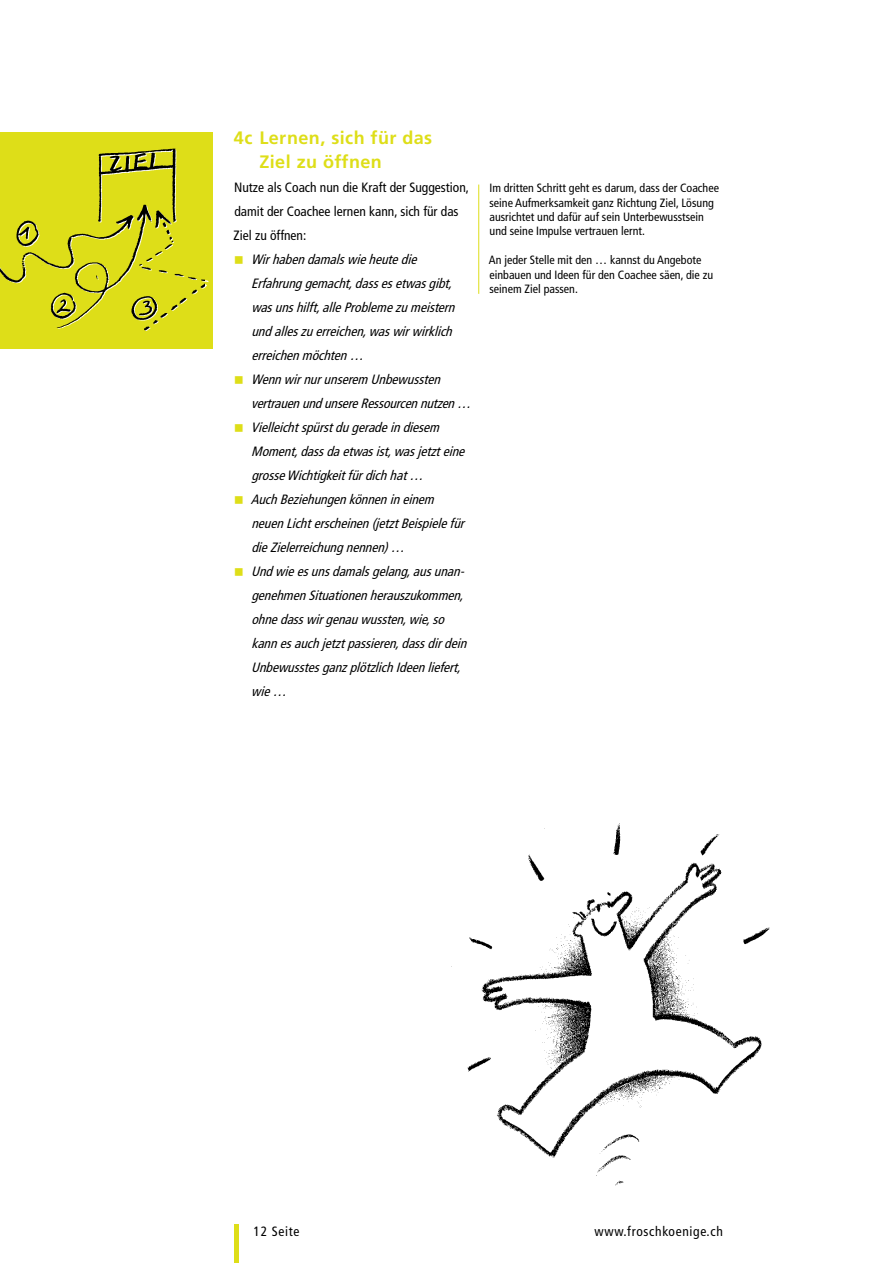
<style>
.page{position:relative;width:893px;height:1263px;background:#fff}
.page>*{position:absolute;margin:0;border:0;box-sizing:border-box;transform-origin:0 0}
.t1{font:700 18px/24px "Frutiger LT Std";letter-spacing:.025em;color:#dede18}
.t2{font:italic condensed 13.5px/24px "Frutiger LT Std";color:#000}
.t3{font:condensed 13.5px/24px "Frutiger";color:#000}
.t4{font:condensed 13.5px "Frutiger LT Std";letter-spacing:.05em;color:#000}
.t5{font:condensed 12px/14.4px "Frutiger LT Std";color:#000}
</style>
<div class="page">
<hr style="left:478px;top:185px;width:1px;height:109px;background:#dede18">
<div style="left:0;top:135px;width:213px;height:213px;background:#dede18"></div>
<img style="left:0;top:148px;width:204px;height:201px">
<img style="left:451px;top:823px;width:319px;height:363px">
<div style="left:234px;top:1224px;width:5px;height:39px;background:#dede18"></div>
<h1 class="t1" style="left:259px;top:126px;width:174px;text-indent:-25px">4c Lernen, sich für das<br>Ziel zu öffnen</h1>
<p class="t3" style="left:234px;top:175px;width:237px">Nutze als Coach nun die Kraft der Suggestion, damit der Coachee lernen kann, sich für das<br>Ziel zu öffnen:</p>
<p class="t2" style="left:251px;top:247px;width:226px">Wirhabendamalswieheutedie Erfahrunggemacht,dassesetwasgibt, wasunshilft,alleProblemezumeistern undalleszuerreichen,waswirwirklich erreichenmöchten… Wennwirnurunserem Unbewussten vertrauenundunsereRessourcennutzen… Vielleichtspürstdugeradeindiesem Moment,dassdaetwasist,wasjetzteine grosseWichtigkeitfürdichhat… AuchBeziehungenkönnenineinem neuenLichterscheinen(jetztBeispielefür dieZielerreichungnennen)… Undwieesunsdamalsgelang,ausunan&shy;genehmenSituationenherauszukommen, ohnedasswirgenauwussten,wie,so kannesauchjetztpassieren,dassdirdein UnbewusstesganzplötzlichIdeenliefert, wie…</p>
<p class="t5" style="left:489px;top:181px;width:231px">Im dritten Schritt geht es darum, dass der Coachee seine Aufmerksamkeit ganz Richtung Ziel, Lösung ausrichtet und dafür auf sein Unterbewusstsein und seine Impulse vertrauen lernt.</p>
<p class="t5" style="left:489px;top:253px;width:226px">An jeder Stelle mit den … kannst du Angebote einbauen und Ideen für den Coachee säen, die zu seinem Ziel passen.</p>
<p class="t4" style="left:254px;top:1223px;width:47px">12 Seite</p>
<p class="t4" style="left:595px;top:1223px;width:130px">www.froschkoenige.ch</p>
</div>
